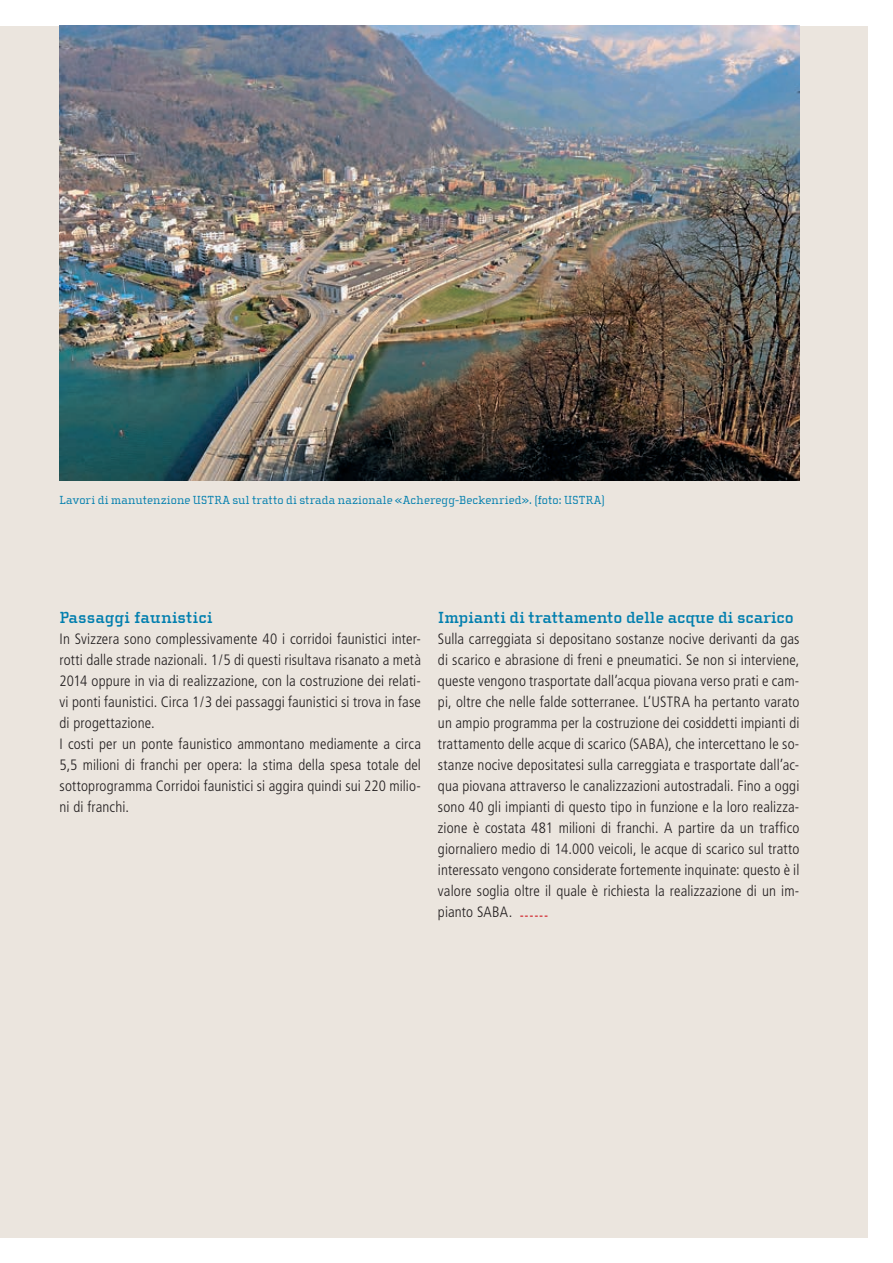
<style>
.page{position:relative;width:893px;height:1263px;background:#fff}
.page>*{position:absolute;margin:0;border:0;box-sizing:border-box;transform-origin:0 0}
.t1{font:700 16.5px "Cholla Slab";letter-spacing:-.01em;color:#007eae}
.t2{font:300 condensed 15px/21px "Frutiger LT Std";letter-spacing:.01em;color:#231f20}
.t3{font:12px "Cholla Slab";letter-spacing:.015em;color:#007eae}
</style>
<div class="page">
<div style="left:0;top:26px;width:867px;height:1211px;background:#ebe5de"></div>
<img style="left:60px;top:26px;width:739px;height:454px">
<p class="t3" style="left:60px;top:494px;width:547px">Lavori di manutenzione USTRA sul tratto di strada nazionale «Acheregg-Beckenried». (foto: USTRA)</p>
<p class="t1" style="left:60px;top:608px;width:155px">Passaggi faunistici</p>
<p class="t2" style="left:60px;top:628px;width:363px">In Svizzera sono complessivamente 40 i corridoi faunistici inter&shy;rotti dalle strade nazionali. 1/5 di questi risultava risanato a metà 2014 oppure in via di realizzazione, con la costruzione dei relati&shy;vi ponti faunistici. Circa 1/3 dei passaggi faunistici si trova in fase di progettazione.<br>I costi per un ponte faunistico ammontano mediamente a circa 5,5 milioni di franchi per opera: la stima della spesa totale del sottoprogramma Corridoi faunistici si aggira quindi sui 220 milio&shy;ni di franchi.</p>
<p class="t1" style="left:438px;top:608px;width:357px">Impianti di trattamento delle acque di scarico</p>
<p class="t2" style="left:438px;top:628px;width:363px;text-align:justify">Sulla carreggiata si depositano sostanze nocive derivanti da gas di scarico e abrasione di freni e pneumatici. Se non si interviene, queste vengono trasportate dall’acqua piovana verso prati e cam&shy;pi, oltre che nelle falde sotterranee. L’USTRA ha pertanto varato un ampio programma per la costruzione dei cosiddetti impianti di trattamento delle acque di scarico (SABA), che intercettano le so&shy;stanze nocive depositatesi sulla carreggiata e trasportate dall’ac&shy;qua piovana attraverso le canalizzazioni autostradali. Fino a oggi sono 40 gli impianti di questo tipo in funzione e la loro realizza&shy;zione è costata 481 milioni di franchi. A partire da un traffico giornaliero medio di 14.000 veicoli, le acque di scarico sul tratto interessato vengono considerate fortemente inquinate: questo è il valore soglia oltre il quale è richiesta la realizzazione di un im&shy;pianto SABA. <sub>------</sub></p>
</div>
